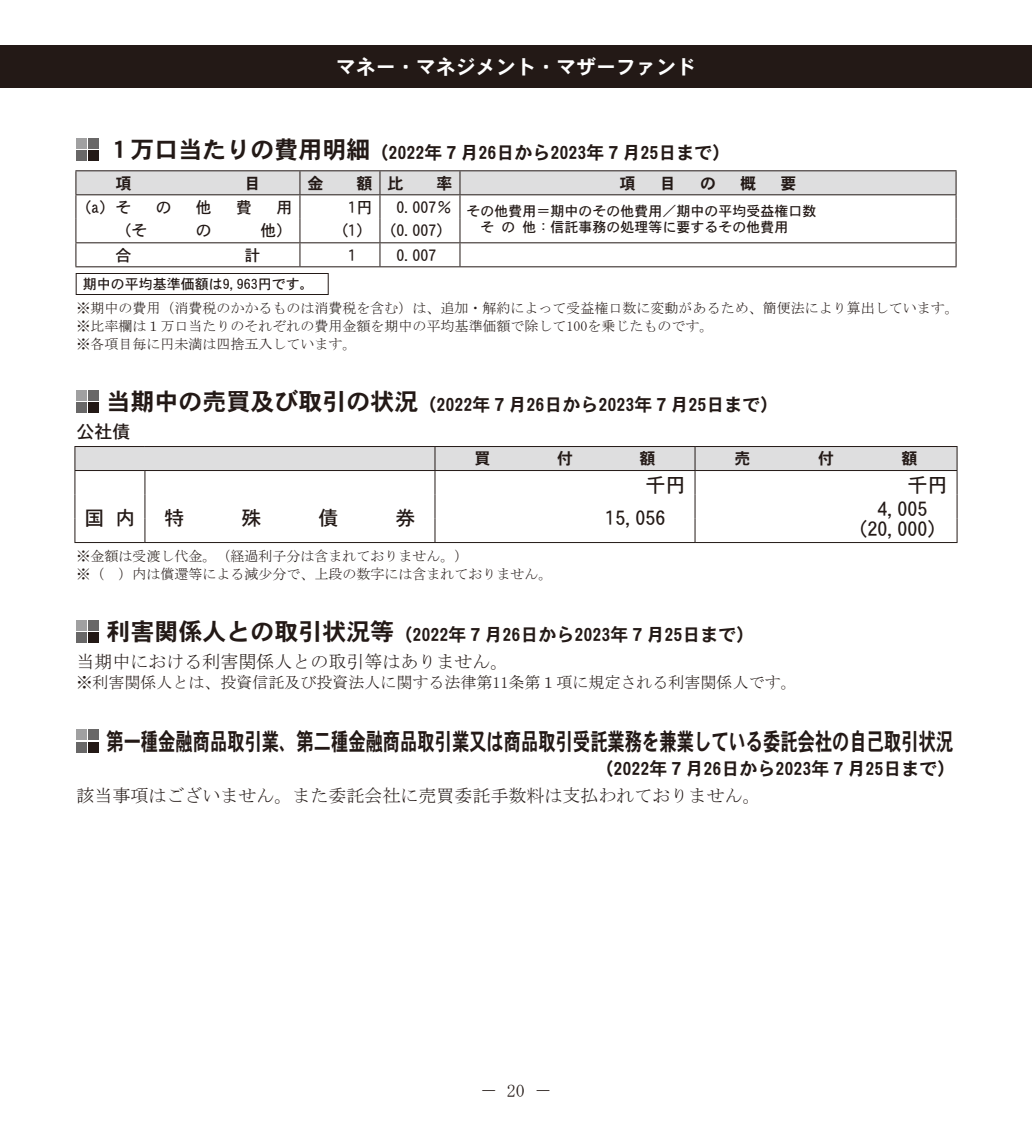
<style>
.page{position:relative;width:1032px;height:1134px;background:#fff}
.page>*{position:absolute;margin:0;border:0;box-sizing:border-box;transform-origin:0 0}
.t1{font:24px "DFHS Gothic W7 WIN RKSJ H";color:#231916;scale:.72 1}
.t2{font:20px/20px "DFHS Gothic W5 WIN RKSJ H";color:#231916;text-align:center}
.t3{font:20px "DFHS Gothic R Pro 6 W7";color:#fff}
.t4{font:18px "DFHS Gothic W7 WIN RKSJ H";color:#231916}
.t5{font:18px "MS Mincho";color:#231916}
.t6{font:18px "DFHS Gothic W5 WIN RKSJ H";color:#231916}
.t7{font:16px "MS Mincho";color:#231916}
.t8{font:16px "DFHS Gothic W5 WIN RKSJ H";color:#231916}
.t9{font:16px "DFHS Gothic W7 WIN RKSJ H";color:#231916}
.t10{font:14px/18px "MS Mincho";color:#231916}
.t11{font:14px "DFHS Gothic W5 WIN RKSJ H";color:#231916}
.s1{font-size:24px}
</style>
<div class="page">
<div style="left:0;top:45px;width:1032px;height:43px;background:#231916"></div>
<div style="left:76px;top:138px;width:11px;height:10px;background:#a0a0a1"></div>
<div style="left:76px;top:150px;width:11px;height:11px;background:#686767"></div>
<div style="left:89px;top:150px;width:10px;height:11px;background:#231916"></div>
<div style="left:89px;top:138px;width:10px;height:10px;background:#686767"></div>
<hr style="left:75px;top:170px;width:225px;height:1px;background:#231916">
<hr style="left:300px;top:170px;width:80px;height:1px;background:#231916">
<hr style="left:380px;top:170px;width:80px;height:1px;background:#231916">
<hr style="left:460px;top:170px;width:496px;height:1px;background:#231916">
<svg style="left:75px;top:171px;width:881px;height:95px"></svg>
<hr style="left:75px;top:266px;width:225px;height:1px;background:#231916">
<hr style="left:300px;top:266px;width:80px;height:1px;background:#231916">
<hr style="left:380px;top:266px;width:80px;height:1px;background:#231916">
<hr style="left:460px;top:266px;width:496px;height:1px;background:#231916">
<hr style="left:76px;top:273px;width:253px;height:1px;background:#231916">
<svg style="left:76px;top:274px;width:1px;height:20px"></svg>
<svg style="left:328px;top:274px;width:1px;height:20px"></svg>
<hr style="left:76px;top:294px;width:253px;height:1px;background:#231916">
<div style="left:76px;top:390px;width:11px;height:10px;background:#a0a0a1"></div>
<div style="left:76px;top:402px;width:11px;height:11px;background:#686767"></div>
<div style="left:89px;top:402px;width:10px;height:11px;background:#231916"></div>
<div style="left:89px;top:390px;width:10px;height:10px;background:#686767"></div>
<hr style="left:74px;top:542px;width:71px;height:1px;background:#231916">
<hr style="left:145px;top:542px;width:290px;height:1px;background:#231916">
<hr style="left:435px;top:542px;width:260px;height:1px;background:#231916">
<hr style="left:695px;top:542px;width:262px;height:1px;background:#231916">
<svg style="left:74px;top:446px;width:883px;height:96px"></svg>
<div style="left:76px;top:620px;width:11px;height:10px;background:#a0a0a1"></div>
<div style="left:76px;top:632px;width:11px;height:11px;background:#686767"></div>
<div style="left:89px;top:632px;width:10px;height:11px;background:#231916"></div>
<div style="left:89px;top:620px;width:10px;height:10px;background:#686767"></div>
<div style="left:76px;top:730px;width:11px;height:10px;background:#a0a0a1"></div>
<div style="left:76px;top:742px;width:11px;height:10px;background:#686767"></div>
<div style="left:89px;top:742px;width:10px;height:10px;background:#231916"></div>
<div style="left:89px;top:730px;width:10px;height:10px;background:#686767"></div>
<h2 class="t3" style="left:336px;top:55px;width:361px">マネー・マネジメント・マザーファンド</h2>
<p class="t4" style="left:106px;top:144px;width:626px"><span class="s1">１万口当たりの費用明細</span>（2022年７月26日から2023年７月25日まで）</p>
<p class="t9" style="left:115px;top:175px;width:18px">項</p>
<p class="t9" style="left:244px;top:175px;width:17px">目</p>
<p class="t9" style="left:307px;top:175px;width:17px">金</p>
<p class="t9" style="left:356px;top:175px;width:48px">額 比</p>
<p class="t9" style="left:436px;top:175px;width:17px">率</p>
<p class="t9" style="left:619px;top:175px;width:17px">項</p>
<p class="t9" style="left:660px;top:175px;width:17px">目</p>
<p class="t9" style="left:700px;top:175px;width:17px">の</p>
<p class="t9" style="left:740px;top:175px;width:17px">概</p>
<p class="t9" style="left:780px;top:175px;width:17px">要</p>
<p class="t8" style="left:83px;top:199px;width:50px">(a) そ</p>
<p class="t8" style="left:156px;top:199px;width:17px">の</p>
<p class="t8" style="left:196px;top:199px;width:17px">他</p>
<p class="t8" style="left:236px;top:199px;width:17px">費</p>
<p class="t8" style="left:276px;top:199px;width:17px">用</p>
<p class="t8" style="left:348px;top:199px;width:25px">1円</p>
<p class="t11" style="left:396px;top:204px;width:422px"><sup>0.007％</sup> その他費用＝期中のその他費用／期中の平均受益権口数</p>
<p class="t8" style="left:115px;top:223px;width:34px">（そ</p>
<p class="t8" style="left:196px;top:223px;width:17px">の</p>
<p class="t8" style="left:260px;top:223px;width:33px">他）</p>
<p class="t8" style="left:340px;top:223px;width:105px">(1) (0.007)</p>
<p class="t11" style="left:480px;top:220px;width:309px">そ の 他：信託事務の処理等に要するその他費用</p>
<p class="t8" style="left:115px;top:247px;width:18px">合</p>
<p class="t8" style="left:244px;top:247px;width:17px">計</p>
<p class="t8" style="left:348px;top:247px;width:9px">1</p>
<p class="t8" style="left:396px;top:247px;width:41px">0.007</p>
<p class="t11" style="left:83px;top:277px;width:233px">期中の平均基準価額は9,963円です。</p>
<p class="t10" style="left:77px;top:299px;width:883px">※期中の費用（消費税のかかるものは消費税を含む）は、追加・解約によって受益権口数に変動があるため、簡便法により算出しています。※比率欄は１万口当たりのそれぞれの費用金額を期中の平均基準価額で除して100を乗じたものです。<br>※各項目毎に円未満は四捨五入しています。</p>
<p class="t4" style="left:106px;top:396px;width:674px"><span class="s1">当期中の売買及び取引の状況</span>（2022年７月26日から2023年７月25日まで）</p>
<p class="t6" style="left:77px;top:422px;width:55px">公社債</p>
<p class="t9" style="left:474px;top:450px;width:17px">買</p>
<p class="t9" style="left:557px;top:450px;width:17px">付</p>
<p class="t9" style="left:639px;top:450px;width:17px">額</p>
<p class="t9" style="left:734px;top:450px;width:17px">売</p>
<p class="t9" style="left:818px;top:450px;width:17px">付</p>
<p class="t9" style="left:901px;top:450px;width:17px">額</p>
<h2 class="t2" style="left:645px;top:474px;width:41px">千円</h2>
<h2 class="t2" style="left:907px;top:474px;width:41px">千円</h2>
<h2 class="t2" style="left:84px;top:508px;width:53px">国内</h2>
<h2 class="t2" style="left:164px;top:508px;width:21px">特</h2>
<h2 class="t2" style="left:241px;top:508px;width:21px">殊</h2>
<h2 class="t2" style="left:318px;top:508px;width:21px">債</h2>
<h2 class="t2" style="left:395px;top:508px;width:21px">券</h2>
<h2 class="t2" style="left:605px;top:508px;width:61px">15,056</h2>
<h2 class="t2" style="left:857px;top:498px;width:81px">4,005 (20,000)</h2>
<p class="t10" style="left:77px;top:547px;width:478px">※金額は受渡し代金。（経過利子分は含まれておりません。）<br>※（　）内は償還等による減少分で、上段の数字には含まれておりません。</p>
<p class="t4" style="left:106px;top:626px;width:650px"><span class="s1">利害関係人との取引状況等</span>（2022年７月26日から2023年７月25日まで）</p>
<p class="t5" style="left:77px;top:652px;width:433px">当期中における利害関係人との取引等はありません。</p>
<p class="t7" style="left:77px;top:674px;width:722px">※利害関係人とは、投資信託及び投資法人に関する法律第11条第１項に規定される利害関係人です。</p>
<h1 class="t1" style="left:106px;top:729px;width:1178px">第一種金融商品取引業、第二種金融商品取引業又は商品取引受託業務を兼業している委託会社の自己取引状況</h1>
<p class="t4" style="left:595px;top:759px;width:361px">（2022年７月26日から2023年７月25日まで）</p>
<p class="t5" style="left:77px;top:786px;width:685px">該当事項はございません。また委託会社に売買委託手数料は支払われておりません。</p>
<p class="t5" style="left:507px;top:1081px;width:20px">20</p>
<p class="t5" style="left:480px;top:1081px;width:74px">－　　－</p>
</div>
